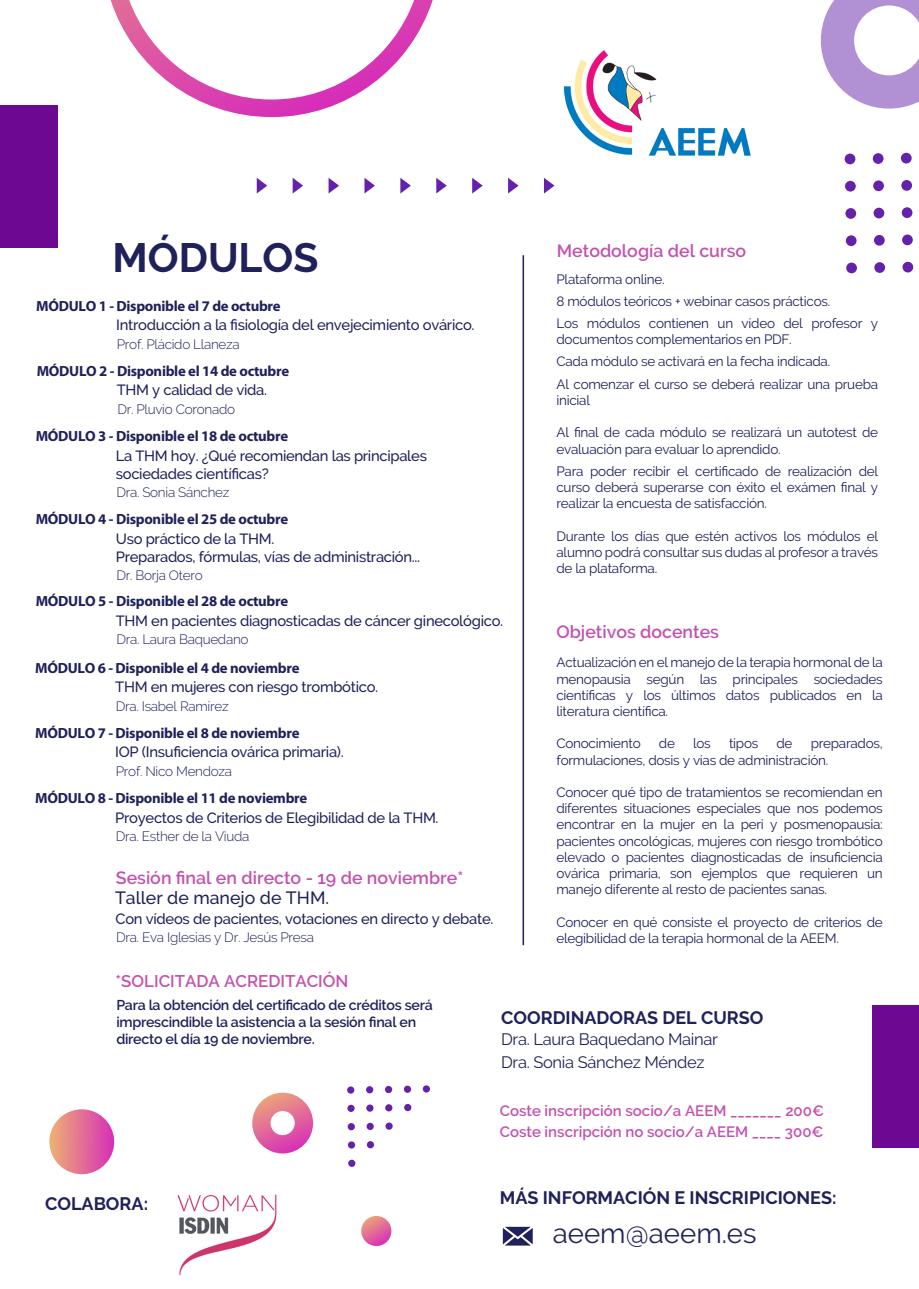
<style>
.page{position:relative;width:919px;height:1289px;background:#fff}
.page>*{position:absolute;margin:0;border:0;box-sizing:border-box;transform-origin:0 0}
.t1{font:700 40.8px "Raleway";color:#1f215a}
.t2{font:27.6px "Raleway";color:#1f215a}
.t3{font:700 18px "Raleway";color:#1f215a}
.t4{font:600 17.7px "Raleway";color:#c252af}
.t5{font:500 17.7px "Raleway";color:#1f215a}
.t6{font:600 16.8px "Raleway";color:#c252af}
.t7{font:16.5px/22.5px "Raleway";letter-spacing:-.02em;color:#1f215a}
.t8{font:600 15px/21.5px "Raleway";color:#c252af}
.t9{font:500 14.7px/17.7px "Raleway";letter-spacing:-.02em;color:#1f215a}
.t10{font:700 14.7px "Myriad Pro";letter-spacing:-.02em;color:#1f215a}
.t11{font:600 14.25px/17.1px "Raleway";letter-spacing:-.02em;color:#1f215a}
.t12{font:13.5px/16.2px "Raleway";letter-spacing:-.02em;color:#1f215a}
.t13{font:300 13.5px "Raleway";letter-spacing:-.02em;color:#1f215a}
</style>
<div class="page">
<svg style="left:49px;top:1109px;width:66px;height:66px"></svg>
<svg style="left:820px;top:0;width:98px;height:109px"></svg>
<svg style="left:257px;top:178px;width:10px;height:15px"></svg>
<svg style="left:292px;top:178px;width:11px;height:15px"></svg>
<svg style="left:328px;top:178px;width:11px;height:15px"></svg>
<svg style="left:364px;top:178px;width:11px;height:15px"></svg>
<svg style="left:400px;top:178px;width:11px;height:15px"></svg>
<svg style="left:436px;top:178px;width:11px;height:15px"></svg>
<svg style="left:472px;top:178px;width:10px;height:15px"></svg>
<svg style="left:508px;top:178px;width:10px;height:15px"></svg>
<svg style="left:544px;top:178px;width:10px;height:15px"></svg>
<svg style="left:252px;top:1092px;width:61px;height:61px"></svg>
<svg style="left:361px;top:1215px;width:31px;height:31px"></svg>
<svg style="left:111px;top:0;width:321px;height:117px"></svg>
<div style="left:0;top:105px;width:58px;height:143px;background:#6d0892"></div>
<img style="left:563px;top:50px;width:188px;height:106px">
<hr style="left:522px;top:255px;width:2px;height:690px;background:#1f215a">
<div style="left:902px;top:262px;width:11px;height:10px;background:#6521a9;border-radius:50%"></div>
<div style="left:874px;top:262px;width:11px;height:11px;background:#6521a9;border-radius:50%"></div>
<div style="left:846px;top:262px;width:10px;height:11px;background:#6521a9;border-radius:50%"></div>
<div style="left:902px;top:234px;width:10px;height:11px;background:#6521a9;border-radius:50%"></div>
<div style="left:873px;top:235px;width:11px;height:11px;background:#6521a9;border-radius:50%"></div>
<div style="left:845px;top:235px;width:11px;height:11px;background:#6521a9;border-radius:50%"></div>
<div style="left:901px;top:207px;width:11px;height:11px;background:#6521a9;border-radius:50%"></div>
<div style="left:873px;top:208px;width:11px;height:10px;background:#6521a9;border-radius:50%"></div>
<div style="left:845px;top:208px;width:11px;height:11px;background:#6521a9;border-radius:50%"></div>
<div style="left:901px;top:180px;width:11px;height:11px;background:#6521a9;border-radius:50%"></div>
<div style="left:873px;top:180px;width:10px;height:11px;background:#6521a9;border-radius:50%"></div>
<div style="left:844px;top:181px;width:11px;height:11px;background:#6521a9;border-radius:50%"></div>
<div style="left:900px;top:153px;width:11px;height:10px;background:#6521a9;border-radius:50%"></div>
<div style="left:872px;top:153px;width:11px;height:11px;background:#6521a9;border-radius:50%"></div>
<div style="left:844px;top:153px;width:11px;height:11px;background:#6521a9;border-radius:50%"></div>
<div style="left:348px;top:1159px;width:7px;height:7px;background:#6521a9;border-radius:50%"></div>
<div style="left:367px;top:1141px;width:7px;height:7px;background:#6521a9;border-radius:50%"></div>
<div style="left:348px;top:1141px;width:7px;height:7px;background:#6521a9;border-radius:50%"></div>
<div style="left:385px;top:1122px;width:7px;height:7px;background:#6521a9;border-radius:50%"></div>
<svg style="left:366px;top:1122px;width:8px;height:7px"></svg>
<svg style="left:347px;top:1122px;width:8px;height:8px"></svg>
<div style="left:404px;top:1103px;width:7px;height:8px;background:#6521a9;border-radius:50%"></div>
<div style="left:385px;top:1104px;width:7px;height:7px;background:#6521a9;border-radius:50%"></div>
<div style="left:366px;top:1104px;width:7px;height:7px;background:#6521a9;border-radius:50%"></div>
<svg style="left:347px;top:1104px;width:7px;height:7px"></svg>
<div style="left:423px;top:1085px;width:7px;height:7px;background:#6521a9;border-radius:50%"></div>
<div style="left:404px;top:1085px;width:7px;height:7px;background:#6521a9;border-radius:50%"></div>
<div style="left:385px;top:1085px;width:7px;height:8px;background:#6521a9;border-radius:50%"></div>
<div style="left:366px;top:1086px;width:7px;height:7px;background:#6521a9;border-radius:50%"></div>
<div style="left:347px;top:1086px;width:7px;height:7px;background:#6521a9;border-radius:50%"></div>
<div style="left:871px;top:1005px;width:47px;height:142px;background:#6d0892"></div>
<svg style="left:503px;top:1226px;width:29px;height:19px"></svg>
<img style="left:177px;top:1194px;width:100px;height:82px">
<h1 class="t1" style="left:112px;top:234px;width:207px">MÓDULOS</h1>
<p class="t10" style="left:36px;top:296px;width:246px">MÓDULO 1 - Disponible el 7 de octubre</p>
<p class="t9" style="left:116px;top:316px;width:360px">Introducción a la fisiología del envejecimiento ovárico.</p>
<p class="t13" style="left:117px;top:336px;width:124px">Prof. Plácido Llaneza</p>
<p class="t10" style="left:37px;top:361px;width:254px">MÓDULO 2 - Disponible el 14 de octubre</p>
<p class="t9" style="left:117px;top:381px;width:152px">THM y calidad de vida.</p>
<p class="t13" style="left:117px;top:401px;width:119px">Dr. Pluvio Coronado</p>
<p class="t10" style="left:36px;top:427px;width:254px">MÓDULO 3 - Disponible el 18 de octubre</p>
<p class="t9" style="left:116px;top:447px;width:312px">La THM hoy. ¿Qué recomiendan las principales sociedades científicas?</p>
<p class="t13" style="left:116px;top:484px;width:115px">Dra. Sonia Sánchez</p>
<p class="t10" style="left:36px;top:510px;width:254px">MÓDULO 4 - Disponible el 25 de octubre</p>
<p class="t9" style="left:116px;top:530px;width:306px">Uso práctico de la THM.<br>Preparados, fórmulas, vías de administración...</p>
<p class="t13" style="left:116px;top:567px;width:88px">Dr. Borja Otero</p>
<p class="t10" style="left:36px;top:592px;width:254px">MÓDULO 5 - Disponible el 28 de octubre</p>
<p class="t9" style="left:116px;top:612px;width:389px">THM en pacientes diagnosticadas de cáncer ginecológico.</p>
<p class="t13" style="left:116px;top:631px;width:134px">Dra. Laura Baquedano</p>
<p class="t10" style="left:35px;top:658px;width:266px">MÓDULO 6 - Disponible el 4 de noviembre</p>
<p class="t9" style="left:115px;top:678px;width:264px">THM en mujeres con riesgo trombótico.</p>
<p class="t13" style="left:116px;top:698px;width:114px">Dra. Isabel Ramírez</p>
<p class="t10" style="left:35px;top:723px;width:266px">MÓDULO 7 - Disponible el 8 de noviembre</p>
<p class="t9" style="left:115px;top:743px;width:230px">IOP (Insuficiencia ovárica primaria).</p>
<p class="t13" style="left:116px;top:763px;width:118px">Prof. Nico Mendoza</p>
<p class="t10" style="left:35px;top:789px;width:273px">MÓDULO 8 - Disponible el 11 de noviembre</p>
<p class="t9" style="left:115px;top:809px;width:325px">Proyectos de Criterios de Elegibilidad de la THM.</p>
<p class="t13" style="left:116px;top:828px;width:135px">Dra. Esther de la Viuda</p>
<h3 class="t4" style="left:116px;top:867px;width:349px">Sesión final en directo - 19 de noviembre*</h3>
<h3 class="t5" style="left:115px;top:888px;width:215px">Taller de manejo de THM.</h3>
<p class="t9" style="left:116px;top:909px;width:379px">Con vídeos de pacientes, votaciones en directo y debate.</p>
<p class="t13" style="left:116px;top:929px;width:199px">Dra. Eva Iglesias y Dr. Jesús Presa</p>
<h3 class="t4" style="left:557px;top:240px;width:191px">Metodología del curso</h3>
<p class="t12" style="left:556px;top:268px;width:323px;line-height:22.2px">Plataforma online.<br>8 módulos teóricos + webinar casos prácticos.<br>Los módulos contienen un vídeo del profesor y</p>
<p class="t12" style="left:556px;top:328px;width:323px;line-height:22.2px">documentos complementarios en PDF.<br>Cada módulo se activará en la fecha indicada.<br>Al comenzar el curso se deberá realizar una prueba</p>
<p class="t12" style="left:556px;top:392px;width:35px">inicial</p>
<p class="t12" style="left:556px;top:424px;width:323px">Al final de cada módulo se realizará un autotest de evaluación para evaluar lo aprendido.</p>
<p class="t12" style="left:556px;top:463px;width:323px;text-align:justify">Para poder recibir el certificado de realización del curso deberá superarse con éxito el exámen final y realizar la encuesta de satisfacción.</p>
<p class="t12" style="left:556px;top:527px;width:323px;text-align:justify">Durante los días que estén activos los módulos el alumno podrá consultar sus dudas al profesor a través de la plataforma.</p>
<h3 class="t4" style="left:556px;top:621px;width:164px">Objetivos docentes</h3>
<p class="t12" style="left:556px;top:654px;width:328px;text-align:justify">Actualización en el manejo de la terapia hormonal de la menopausia según las principales sociedades científicas y los últimos datos publicados en la literatura científica.</p>
<p class="t12" style="left:556px;top:735px;width:86px">Conocimiento</p>
<p class="t12" style="left:659px;top:735px;width:18px">de</p>
<p class="t12" style="left:693px;top:735px;width:19px">los</p>
<p class="t12" style="left:729px;top:735px;width:31px">tipos</p>
<p class="t12" style="left:776px;top:735px;width:18px">de</p>
<p class="t12" style="left:556px;top:735px;width:328px;text-indent:254px">preparados, formulaciones, dosis y vías de administración.</p>
<p class="t12" style="left:556px;top:784px;width:328px;text-align:justify">Conocer qué tipo de tratamientos se recomiendan en diferentes situaciones especiales que nos podemos encontrar en la mujer en la peri y posmenopausia: pacientes oncológicas, mujeres con riesgo trombótico elevado o pacientes diagnosticadas de insuficiencia ovárica primaria, son ejemplos que requieren un manejo diferente al resto de pacientes sanas.</p>
<p class="t12" style="left:556px;top:913px;width:328px">Conocer en qué consiste el proyecto de criterios de elegibilidad de la terapia hormonal de la AEEM.</p>
<p class="t6" style="left:116px;top:971px;width:234px">*SOLICITADA ACREDITACIÓN</p>
<p class="t11" style="left:116px;top:996px;width:318px">Para la obtención del certificado de créditos será imprescindible la asistencia a la sesión final en directo el día 19 de noviembre.</p>
<h3 class="t3" style="left:45px;top:1193px;width:104px">COLABORA:</h3>
<h3 class="t3" style="left:501px;top:1007px;width:264px">COORDINADORAS DEL CURSO</h3>
<p class="t7" style="left:501px;top:1028px;width:218px">Dra. Laura Baquedano Mainar<br>Dra. Sonia Sánchez Méndez</p>
<p class="t8" style="left:499px;top:1099px;width:326px">Coste inscripción socio/a AEEM _______ 200€<br>Coste inscripción no socio/a AEEM ____ 300€</p>
<h3 class="t3" style="left:499px;top:1187px;width:338px">MÁS INFORMACIÓN E INSCRIPICIONES:</h3>
<h2 class="t2" style="left:552px;top:1216px;width:205px">aeem@aeem.es</h2>
</div>
